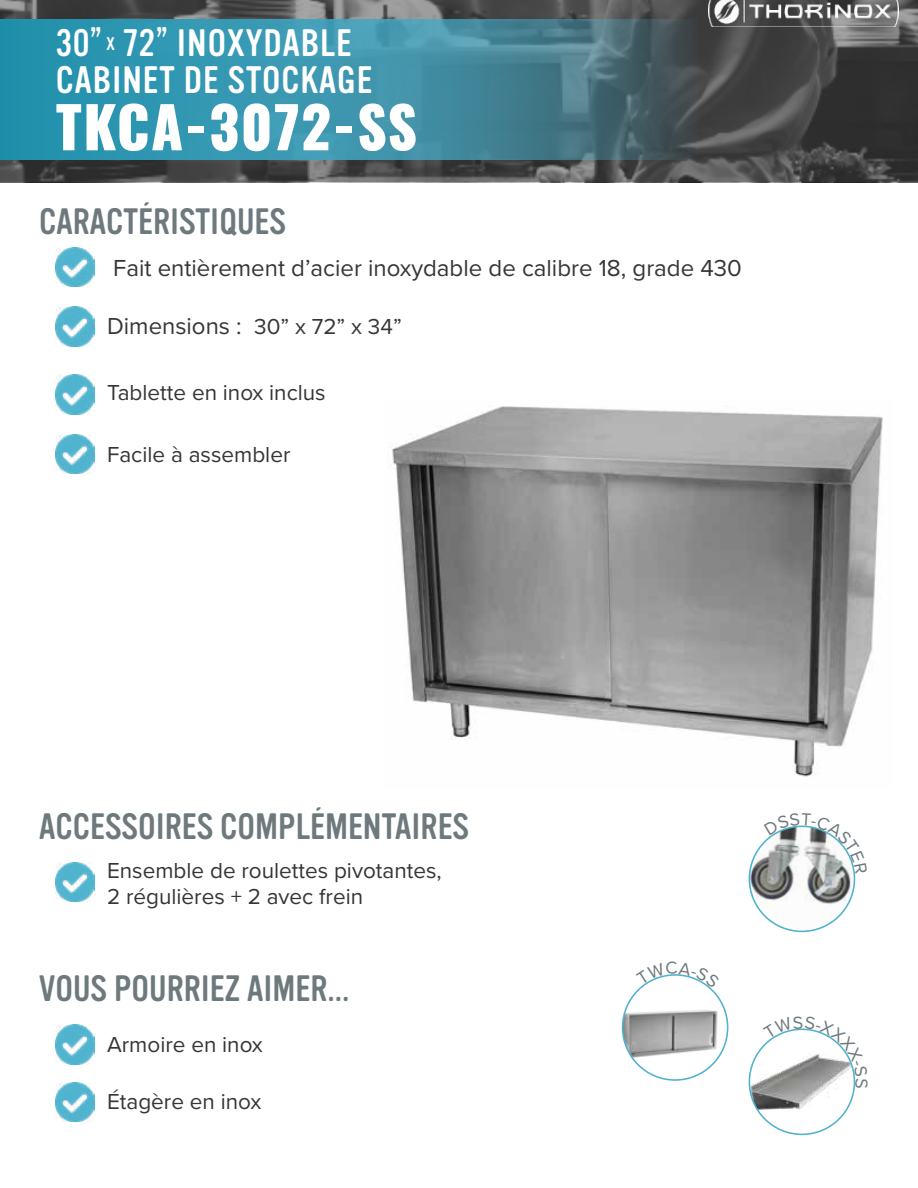
<style>
.page{position:relative;width:918px;height:1188px;background:#fff}
.page>*{position:absolute;margin:0;border:0;box-sizing:border-box;transform-origin:0 0}
.t1{font:800 57px "Oswald";letter-spacing:.025em;color:#fff}
.t2{font:37.5px/36.8px "Vinyl OT";letter-spacing:.025em;color:#fff}
.t3{font:36px "Vinyl OT";color:#6e797d}
.t4{font:24px "Proxima Nova";color:#373637}
.t5{font:22.5px/25.5px "Proxima Nova";color:#373637}
.s1{font-size:22.5px}
</style>
<div class="page">
<img style="left:56px;top:247px;width:39px;height:39px">
<img style="left:56px;top:375px;width:39px;height:39px">
<img style="left:56px;top:434px;width:39px;height:40px">
<img style="left:56px;top:307px;width:39px;height:39px">
<svg style="left:0;top:0;width:917px;height:182px;background:#4a4a4b"></svg>
<img style="left:708px;top:0;width:190px;height:27px">
<svg style="left:0;top:19px;width:697px;height:140px;background:#3b889d"></svg>
<hr style="left:917px;top:0;width:1px;height:183px;background:#373637">
<img style="left:749px;top:826px;width:105px;height:105px;border-radius:53px">
<img style="left:623px;top:975px;width:105px;height:105px;border-radius:53px">
<img style="left:749px;top:1053px;width:105px;height:58px">
<img style="left:56px;top:863px;width:39px;height:39px">
<img style="left:56px;top:1025px;width:39px;height:39px">
<img style="left:56px;top:1082px;width:39px;height:39px">
<img style="left:392px;top:406px;width:491px;height:371px">
<svg style="left:764px;top:825px;width:91px;height:49px"></svg>
<svg style="left:638px;top:974px;width:74px;height:15px"></svg>
<svg style="left:763px;top:1028px;width:93px;height:60px"></svg>
<h2 class="t2" style="left:56px;top:25px;width:318px">30” <sup>X</sup> 72” INOXYDABLE<br>CABINET DE STOCKAGE</h2>
<h1 class="t1" style="left:56px;top:97px;width:363px">TKCA-3072-SS</h1>
<h3 class="t3" style="left:39px;top:202px;width:248px">CARACTÉRISTIQUES</h3>
<p class="t4" style="left:113px;top:250px;width:630px">Fait entièrement d’acier inoxydable de calibre 18, grade 430</p>
<p class="t4" style="left:107px;top:308px;width:296px">Dimensions : <span class="s1">30” x 72” x 34”</span></p>
<p class="t5" style="left:107px;top:379px;width:220px">Tablette en inox inclus</p>
<p class="t5" style="left:107px;top:441px;width:185px">Facile à assembler</p>
<h3 class="t3" style="left:39px;top:806px;width:431px">ACCESSOIRES COMPLÉMENTAIRES</h3>
<p class="t5" style="left:107px;top:857px;width:336px">Ensemble de roulettes pivotantes,<br>2 régulières + 2 avec frein</p>
<h3 class="t3" style="left:39px;top:969px;width:312px">VOUS POURRIEZ AIMER...</h3>
<p class="t5" style="left:107px;top:1031px;width:157px">Armoire en inox</p>
<p class="t5" style="left:107px;top:1088px;width:156px">Étagère en inox</p>
</div>
